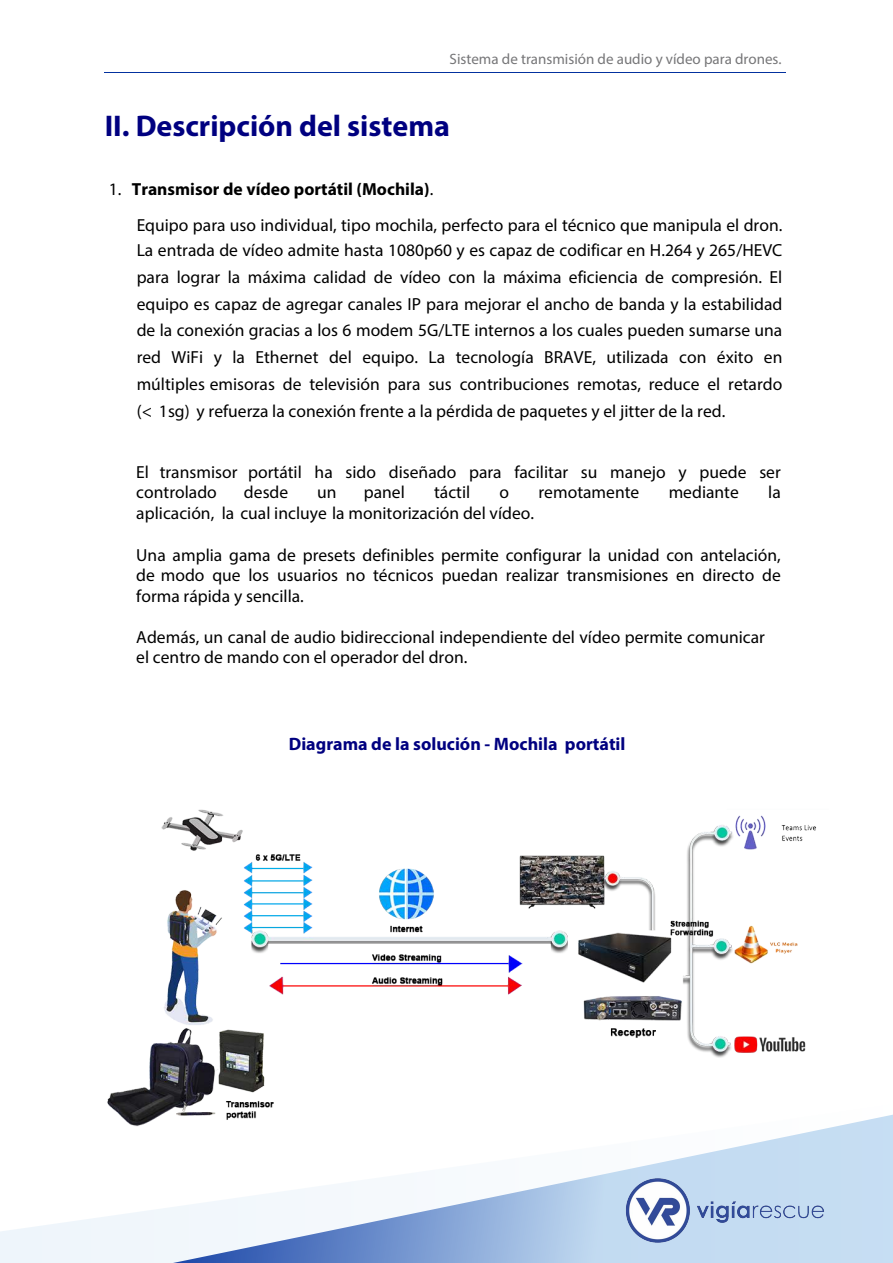
<style>
.page{position:relative;width:893px;height:1263px;background:#fff}
.page>*{position:absolute;margin:0;border:0;box-sizing:border-box;transform-origin:0 0}
.t1{font:700 30px "Myriad Pro";color:#000080}
.t2{font:700 18px "Myriad Pro";color:#000080}
.t3{font:17.55px/26.5px "Myriad Pro";color:#000;text-align:justify}
.t4{font:700 17.55px "Myriad Pro";color:#000}
.t5{font:15px "Myriad Pro";color:#767678}
.s1{font-weight:400}
</style>
<div class="page">
<hr style="left:105px;top:72px;width:681px;height:1px;background:#03319f">
<svg style="left:0;top:1220px;width:82px;height:43px"></svg>
<svg style="left:82px;top:1114px;width:811px;height:149px"></svg>
<img style="left:620px;top:1172px;width:210px;height:76px">
<img style="left:85px;top:809px;width:743px;height:330px">
<p class="t5" style="left:450px;top:50px;width:333px">Sistema de transmisión de audio y vídeo para drones.</p>
<h1 class="t1" style="left:105px;top:106px;width:347px">II. Descripción del sistema</h1>
<p class="t4" style="left:109px;top:178px;width:326px"><span class="s1">1.</span> Transmisor de vídeo portátil (Mochila)<span class="s1">.</span></p>
<p class="t3" style="left:137px;top:211px;width:647px">Equipo para uso individual, tipo mochila, perfecto para el técnico que manipula el dron.<br>La entrada de vídeo admite hasta 1080p60 y es capaz de codificar en H.264 y 265/HEVC para lograr la máxima calidad de vídeo con la máxima eficiencia de compresión. El equipo es capaz de agregar canales IP para mejorar el ancho de banda y la estabilidad de la conexión gracias a los 6 modem 5G/LTE internos a los cuales pueden sumarse una red WiFi y la Ethernet del equipo. La tecnología BRAVE, utilizada con éxito en múltiples emisoras de televisión para sus contribuciones remotas, reduce el retardo (&lt; 1sg) y refuerza la conexión frente a la pérdida de paquetes y el jitter de la red.</p>
<p class="t3" style="left:136px;top:461px;width:646px;line-height:20.7px">El transmisor portátil ha sido diseñado para facilitar su manejo y puede ser controlado</p>
<p class="t3" style="left:244px;top:479px;width:46px">desde</p>
<p class="t3" style="left:317px;top:479px;width:21px">un</p>
<p class="t3" style="left:364px;top:479px;width:43px">panel</p>
<p class="t3" style="left:434px;top:479px;width:38px">táctil</p>
<p class="t3" style="left:500px;top:479px;width:11px">o</p>
<p class="t3" style="left:538px;top:479px;width:102px">remotamente</p>
<p class="t3" style="left:669px;top:479px;width:72px">mediante</p>
<p class="t3" style="left:768px;top:479px;width:14px">la</p>
<p class="t3" style="left:136px;top:500px;width:399px">aplicación, la cual incluye la monitorización del vídeo.</p>
<p class="t3" style="left:136px;top:545px;width:646px;line-height:20.2px">Una amplia gama de presets definibles permite configurar la unidad con antelación, de modo que los usuarios no técnicos puedan realizar transmisiones en directo de forma rápida y sencilla.</p>
<p class="t3" style="left:136px;top:627px;width:630px;line-height:19.5px">Además, un canal de audio bidireccional independiente del vídeo permite comunicar el centro de mando con el operador del dron.</p>
<p class="t2" style="left:289px;top:732px;width:338px">Diagrama de la solución - Mochila portátil</p>
</div>
